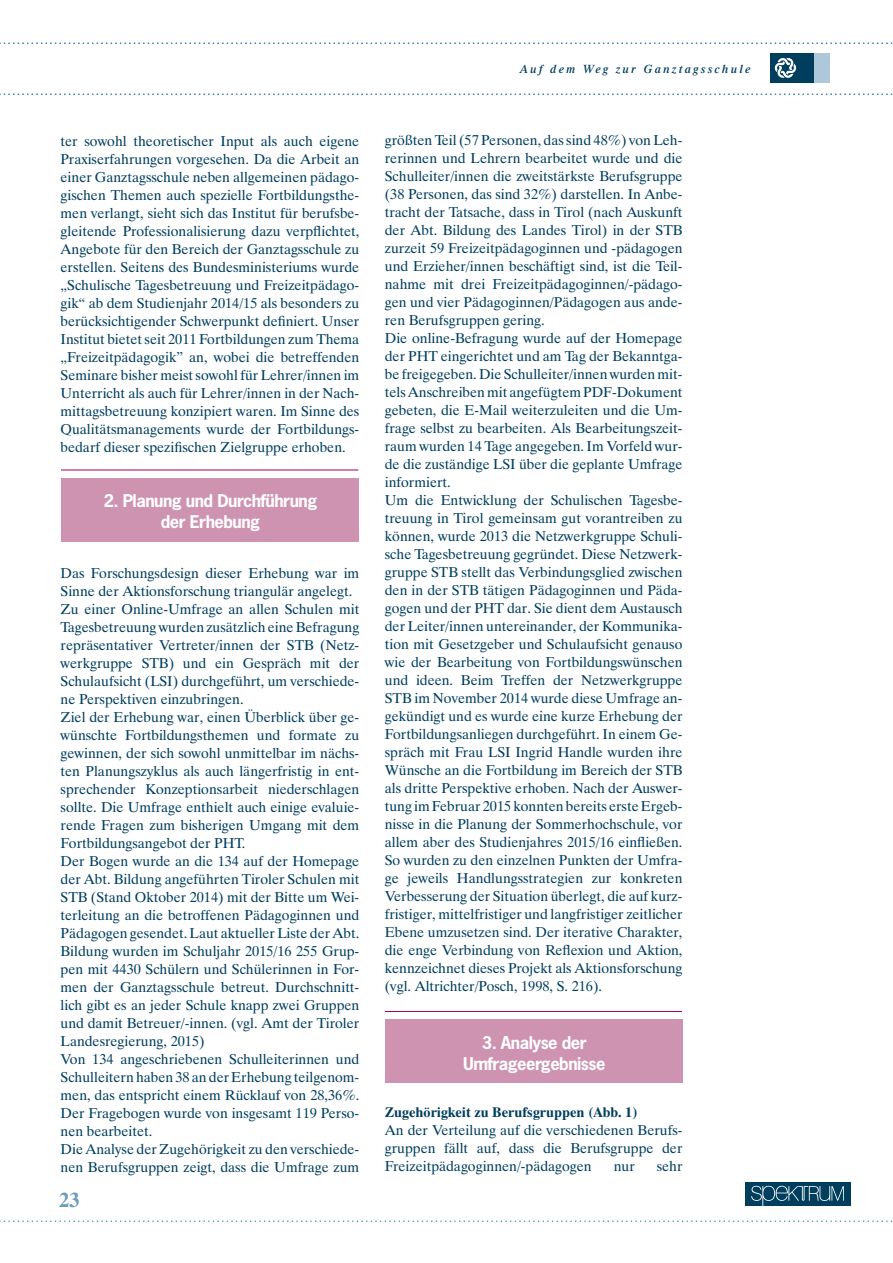
<style>
.page{position:relative;width:893px;height:1263px;background:#fff}
.page>*{position:absolute;margin:0;border:0;box-sizing:border-box;transform-origin:0 0}
.t1{font:700 21px "Dutch 801 BT";color:#6c9eb8}
.t2{font:700 16.5px/21px "News Gothic Std";letter-spacing:-.03em;color:#fff;text-align:center}
.t3{font:14.25px/18px "Dutch 801 BT";color:#003e5e;text-align:justify}
.t4{font:700 14.25px "Dutch 801 BT";color:#003e5e}
.t5{font:italic 600 12px "Dutch 801 BT";letter-spacing:.2em;color:#003e5e}
</style>
<div class="page">
<div style="left:745px;top:1182px;width:106px;height:24px;background:#003e5e"></div>
<svg style="left:751px;top:1186px;width:93px;height:20px"></svg>
<div style="left:770px;top:53px;width:44px;height:30px;background:#003e5e"></div>
<svg style="left:775px;top:58px;width:21px;height:20px"></svg>
<div style="left:814px;top:53px;width:15px;height:30px;background:#adc8d8"></div>
<svg style="left:0;top:43px;width:893px;height:1px"></svg>
<svg style="left:0;top:94px;width:893px;height:1px"></svg>
<svg style="left:0;top:1220px;width:893px;height:2px"></svg>
<div style="left:61px;top:478px;width:298px;height:64px;background:#ce93b1"></div>
<hr style="left:61px;top:470px;width:297px;height:1px;background:#97015e">
<div style="left:385px;top:1019px;width:297px;height:64px;background:#ce93b1"></div>
<hr style="left:385px;top:1011px;width:297px;height:1px;background:#97015e">
<p class="t3" style="left:61px;top:132px;width:300px">ter sowohl theoretischer Input als auch eigene Praxiserfahrungen vorgesehen. Da die Arbeit an einer Ganztagsschule neben allgemeinen pädago&shy;gischen Themen auch spezielle Fortbildungsthe&shy;men verlangt, sieht sich das Institut für berufsbe&shy;gleitende Professionalisierung dazu verpflichtet, Angebote für den Bereich der Ganztagsschule zu erstellen. Seitens des Bundesministeriums wurde „Schulische Tagesbetreuung und Freizeitpädago&shy;gik“ ab dem Studienjahr 2014/15 als besonders zu berücksichtigender Schwerpunkt definiert. Unser Institut bietet seit 2011 Fortbildungen zum Thema „Freizeitpädagogik” an, wobei die betreffenden Seminare bisher meist sowohl für Lehrer/innen im Unterricht als auch für Lehrer/innen in der Nach&shy;mittagsbetreuung konzipiert waren. Im Sinne des Qualitätsmanagements wurde der Fortbildungs&shy;bedarf dieser spezifischen Zielgruppe erhoben.</p>
<p class="t2" style="left:104px;top:490px;width:215px">2. Planung und Durchführung der Erhebung</p>
<p class="t3" style="left:61px;top:563px;width:300px;text-align:left">Das Forschungsdesign dieser Erhebung war im Sinne der Aktionsforschung triangulär angelegt.<br>Zu einer Online-Umfrage an allen Schulen mit Tagesbetreuung wurden zusätzlich eine Befragung repräsentativer Vertreter/innen der STB (Netz&shy;werkgruppe STB) und ein Gespräch mit der Schulaufsicht (LSI) durchgeführt, um verschiede&shy;ne Perspektiven einzubringen.<br>Ziel der Erhebung war, einen Überblick über ge&shy;wünschte Fortbildungsthemen und formate zu gewinnen, der sich sowohl unmittelbar im nächs&shy;ten Planungszyklus als auch längerfristig in ent&shy;sprechender Konzeptionsarbeit niederschlagen sollte. Die Umfrage enthielt auch einige evaluie&shy;rende Fragen zum bisherigen Umgang mit dem Fortbildungsangebot der PHT.<br>Der Bogen wurde an die 134 auf der Homepage der Abt. Bildung angeführten Tiroler Schulen mit STB (Stand Oktober 2014) mit der Bitte um Wei&shy;terleitung an die betroffenen Pädagoginnen und Pädagogen gesendet. Laut aktueller Liste der Abt.<br>Bildung wurden im Schuljahr 2015/16 255 Grup&shy;pen mit 4430 Schülern und Schülerinnen in For&shy;men der Ganztagsschule betreut. Durchschnitt&shy;lich gibt es an jeder Schule knapp zwei Gruppen und damit Betreuer/-innen. (vgl. Amt der Tiroler Landesregierung, 2015)<br>Von 134 angeschriebenen Schulleiterinnen und Schulleitern haben 38 an der Erhebung teilgenom&shy;men, das entspricht einem Rücklauf von 28,36%.<br>Der Fragebogen wurde von insgesamt 119 Perso&shy;nen bearbeitet.<br>Die Analyse der Zugehörigkeit zu den verschiede&shy;nen Berufsgruppen zeigt, dass die Umfrage zum</p>
<h1 class="t1" style="left:59px;top:1187px;width:22px">23</h1>
<p class="t5" style="left:520px;top:61px;width:232px">Auf dem Weg zur Ganztagsschule</p>
<p class="t3" style="left:385px;top:131px;width:299px;text-align:left">größten Teil (57 Personen, das sind 48%) von Leh&shy;rerinnen und Lehrern bearbeitet wurde und die Schulleiter/innen die zweitstärkste Berufsgruppe (38 Personen, das sind 32%) darstellen. In Anbe&shy;tracht der Tatsache, dass in Tirol (nach Auskunft der Abt. Bildung des Landes Tirol) in der STB zurzeit 59 Freizeitpädagoginnen und -pädagogen und Erzieher/innen beschäftigt sind, ist die Teil&shy;nahme mit drei Freizeitpädagoginnen/-pädago&shy;gen und vier Pädagoginnen/Pädagogen aus ande&shy;ren Berufsgruppen gering.<br>Die online-Befragung wurde auf der Homepage der PHT eingerichtet und am Tag der Bekanntga&shy;be freigegeben. Die Schulleiter/innen wurden mit&shy;tels Anschreiben mit angefügtem PDF-Dokument gebeten, die E-Mail weiterzuleiten und die Um&shy;frage selbst zu bearbeiten. Als Bearbeitungszeit&shy;raum wurden 14 Tage angegeben. Im Vorfeld wur&shy;de die zuständige LSI über die geplante Umfrage informiert.<br>Um die Entwicklung der Schulischen Tagesbe&shy;treuung in Tirol gemeinsam gut vorantreiben zu können, wurde 2013 die Netzwerkgruppe Schuli&shy;sche Tagesbetreuung gegründet. Diese Netzwerk&shy;gruppe STB stellt das Verbindungsglied zwischen den in der STB tätigen Pädagoginnen und Päda&shy;gogen und der PHT dar. Sie dient dem Austausch der Leiter/innen untereinander, der Kommunika&shy;tion mit Gesetzgeber und Schulaufsicht genauso wie der Bearbeitung von Fortbildungswünschen und ideen. Beim Treffen der Netzwerkgruppe STB im November 2014 wurde diese Umfrage an&shy;gekündigt und es wurde eine kurze Erhebung der Fortbildungsanliegen durchgeführt. In einem Ge&shy;spräch mit Frau LSI Ingrid Handle wurden ihre Wünsche an die Fortbildung im Bereich der STB als dritte Perspektive erhoben. Nach der Auswer&shy;tung im Februar 2015 konnten bereits erste Ergeb&shy;nisse in die Planung der Sommerhochschule, vor allem aber des Studienjahres 2015/16 einfließen.<br>So wurden zu den einzelnen Punkten der Umfra&shy;ge jeweils Handlungsstrategien zur konkreten Verbesserung der Situation überlegt, die auf kurz&shy;fristiger, mittelfristiger und langfristiger zeitlicher Ebene umzusetzen sind. Der iterative Charakter, die enge Verbindung von Reflexion und Aktion, kennzeichnet dieses Projekt als Aktionsforschung (vgl. Altrichter/Posch, 1998, S. 216).</p>
<p class="t2" style="left:463px;top:1032px;width:144px">3. Analyse der<br>Umfrageergebnisse</p>
<p class="t4" style="left:385px;top:1104px;width:254px">Zugehörigkeit zu Berufsgruppen (Abb. 1)</p>
<p class="t3" style="left:385px;top:1121px;width:299px">An der Verteilung auf die verschiedenen Berufs&shy;gruppen fällt auf, dass die Berufsgruppe der Freizeitpädagoginnen/-pädagogen</p>
<p class="t3" style="left:614px;top:1157px;width:23px">nur</p>
<p class="t3" style="left:657px;top:1157px;width:27px">sehr</p>
</div>
